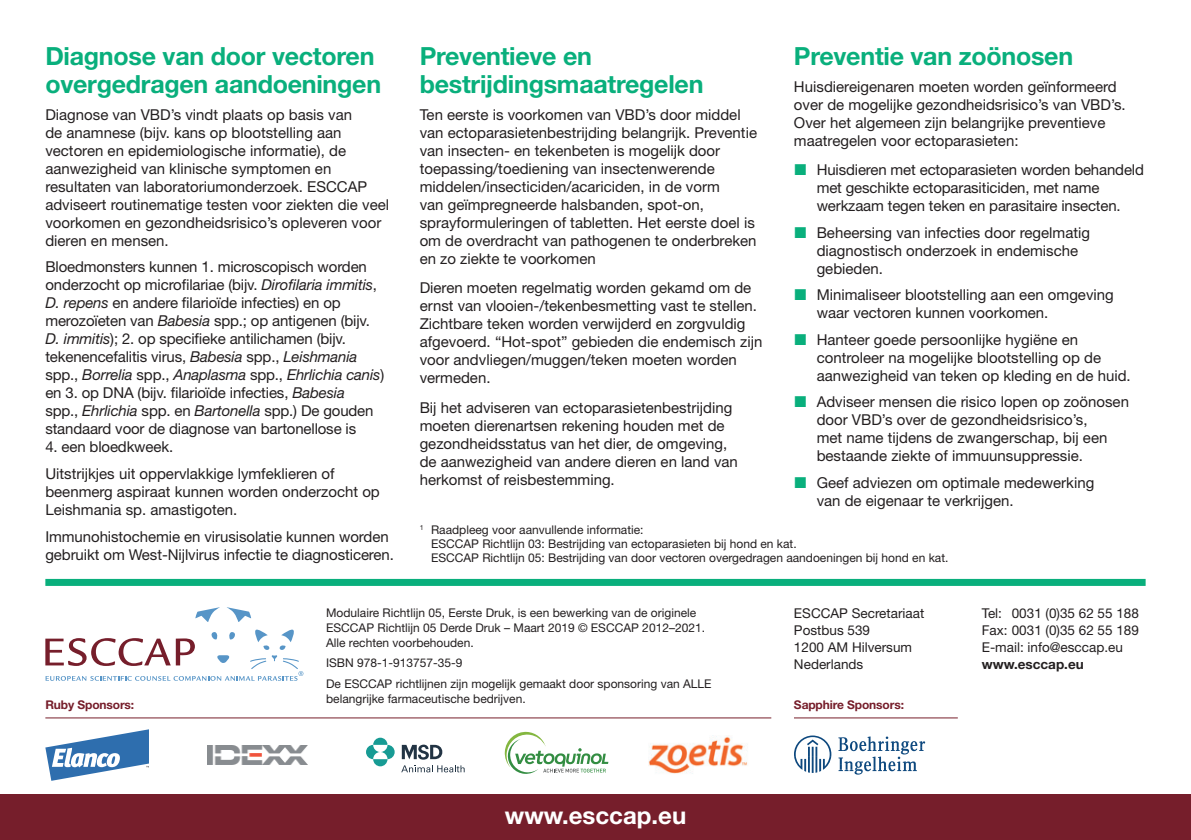
<style>
.page{position:relative;width:1191px;height:840px;background:#fff}
.page>*{position:absolute;margin:0;border:0;box-sizing:border-box;transform-origin:0 0}
.t1{font:700 25px/28px "Helvetica Neue";letter-spacing:-.01em;color:#09af7c}
.t2{font:700 24px "Helvetica Neue";color:#fff}
.t3{font:15px/18px "Helvetica Neue";color:#231f20}
.t4{font:13.6px/17px "Helvetica Neue";color:#231f20}
.t5{font:700 13.6px "Helvetica Neue";color:#231f20}
.t6{font:12px/15px "Helvetica Neue";color:#231f20}
.t7{font:700 12px "Helvetica Neue";letter-spacing:-.01em;color:#761e2b}
.s1{font-style:italic}
</style>
<div class="page">
<div style="left:0;top:794px;width:1191px;height:45px;background:#761e2b"></div>
<div style="left:45px;top:578px;width:1100px;height:7px;background:#09af7c"></div>
<svg style="left:227px;top:607px;width:24px;height:14px"></svg>
<svg style="left:195px;top:607px;width:25px;height:14px"></svg>
<svg style="left:45px;top:629px;width:258px;height:51px"></svg>
<hr style="left:45px;top:717px;width:726px;height:1px;background:#761e2b">
<hr style="left:794px;top:717px;width:163px;height:1px;background:#761e2b">
<svg style="left:45px;top:729px;width:104px;height:51px"></svg>
<img style="left:648px;top:735px;width:99px;height:39px">
<img style="left:207px;top:745px;width:101px;height:18px">
<svg style="left:366px;top:737px;width:29px;height:28px"></svg>
<svg style="left:402px;top:744px;width:40px;height:15px"></svg>
<svg style="left:401px;top:765px;width:63px;height:7px"></svg>
<svg style="left:794px;top:735px;width:37px;height:37px"></svg>
<svg style="left:838px;top:736px;width:87px;height:38px"></svg>
<svg style="left:504px;top:731px;width:104px;height:42px"></svg>
<h1 class="t1" style="left:45px;top:41px;width:337px">Diagnose van door vectoren overgedragen aandoeningen</h1>
<p class="t3" style="left:45px;top:105px;width:345px">Diagnose van VBD’s vindt plaats op basis van<br>de anamnese (bijv. kans op blootstelling aan vectoren en epidemiologische informatie), de aanwezigheid van klinische symptomen en resultaten van laboratoriumonderzoek. ESCCAP adviseert routinematige testen voor ziekten die veel voorkomen en gezondheidsrisico’s opleveren voor dieren en mensen.</p>
<p class="t3" style="left:45px;top:257px;width:340px">Bloedmonsters kunnen 1. microscopisch worden onderzocht op microfilariae (bijv. <span class="s1">Dirofilaria immitis</span>, <span class="s1">D. repens</span> en andere filarioïde infecties) en op merozoïeten van <span class="s1">Babesia</span> spp.; op antigenen (bijv.<br><span class="s1">D. immitis</span>); 2. op specifieke antilichamen (bijv. tekenencefalitis virus, <span class="s1">Babesia</span> spp., <span class="s1">Leishmania </span>spp., <span class="s1">Borrelia</span> spp., <span class="s1">Anaplasma</span> spp., <span class="s1">Ehrlichia canis</span>) en 3. op DNA (bijv. filarioïde infecties, <span class="s1">Babesia<br></span>spp., <span class="s1">Ehrlichia</span> spp. en <span class="s1">Bartonella</span> spp.) De gouden standaard voor de diagnose van bartonellose is</p>
<p class="t3" style="left:45px;top:433px;width:291px;line-height:26.6px">4. een bloedkweek.<br>Uitstrijkjes uit oppervlakkige lymfeklieren of</p>
<p class="t3" style="left:45px;top:482px;width:336px">beenmerg aspiraat kunnen worden onderzocht op<br>Leishmania sp. amastigoten.</p>
<p class="t3" style="left:45px;top:526px;width:350px">Immunohistochemie en virusisolatie kunnen worden gebruikt om West-Nijlvirus infectie te diagnosticeren.</p>
<h1 class="t1" style="left:420px;top:41px;width:285px">Preventieve en bestrijdingsmaatregelen</h1>
<p class="t3" style="left:420px;top:105px;width:339px">Ten eerste is voorkomen van VBD’s door middel van ectoparasietenbestrijding belangrijk. Preventie van insecten- en tekenbeten is mogelijk door toepassing/toediening van insectenwerende middelen/insecticiden/acariciden, in de vorm<br>van geïmpregneerde halsbanden, spot-on, sprayformuleringen of tabletten. Het eerste doel is om de overdracht van pathogenen te onderbreken en zo ziekte te voorkomen</p>
<p class="t3" style="left:420px;top:278px;width:344px">Dieren moeten regelmatig worden gekamd om de ernst van vlooien-/tekenbesmetting vast te stellen.<br>Zichtbare teken worden verwijderd en zorgvuldig afgevoerd. “Hot-spot” gebieden die endemisch zijn voor andvliegen/muggen/teken moeten worden vermeden.</p>
<p class="t3" style="left:420px;top:398px;width:320px">Bij het adviseren van ectoparasietenbestrijding moeten dierenartsen rekening houden met de gezondheidsstatus van het dier, de omgeving, de aanwezigheid van andere dieren en land van herkomst of reisbestemming.</p>
<h1 class="t1" style="left:794px;top:41px;width:281px">Preventie van zoönosen</h1>
<p class="t3" style="left:794px;top:77px;width:333px">Huisdiereigenaren moeten worden geïnformeerd over de mogelijke gezondheidsrisico’s van VBD’s.<br>Over het algemeen zijn belangrijke preventieve maatregelen voor ectoparasieten:</p>
<p class="t3" style="left:816px;top:160px;width:329px">Huisdieren met ectoparasieten worden behandeld met geschikte ectoparasiticiden, met name werkzaam tegen teken en parasitaire insecten.</p>
<p class="t3" style="left:816px;top:223px;width:275px">Beheersing van infecties door regelmatig diagnostisch onderzoek in endemische gebieden.</p>
<p class="t3" style="left:816px;top:285px;width:298px">Minimaliseer blootstelling aan een omgeving waar vectoren kunnen voorkomen.</p>
<p class="t3" style="left:816px;top:330px;width:315px">Hanteer goede persoonlijke hygiëne en controleer na mogelijke blootstelling op de aanwezigheid van teken op kleding en de huid.</p>
<p class="t3" style="left:816px;top:392px;width:314px">Adviseer mensen die risico lopen op zoönosen door VBD’s over de gezondheidsrisico’s,<br>met name tijdens de zwangerschap, bij een bestaande ziekte of immuunsuppressie.</p>
<p class="t3" style="left:816px;top:473px;width:279px">Geef adviezen om optimale medewerking van de eigenaar te verkrijgen.</p>
<p class="t6" style="left:431px;top:522px;width:519px;line-height:14px;text-indent:-11px"><sup>1</sup> Raadpleeg voor aanvullende informatie:<br>ESCCAP Richtlijn 03: Bestrijding van ectoparasieten bij hond en kat.<br>ESCCAP Richtlijn 05: Bestrijding van door vectoren overgedragen aandoeningen bij hond en kat.</p>
<p class="t4" style="left:794px;top:604px;width:132px">ESCCAP Secretariaat<br>Postbus 539<br>1200 AM Hilversum<br>Nederlands</p>
<p class="t4" style="left:981px;top:604px;width:159px;text-align:justify">Tel: 0031 (0)35 62 55 188<br>Fax: 0031 (0)35 62 55 189<br>E-mail: info@esccap.eu</p>
<p class="t6" style="left:326px;top:604px;width:380px">Modulaire Richtlijn 05, Eerste Druk, is een bewerking van de originele<br>ESCCAP Richtlijn 05 Derde Druk – Maart 2019 © ESCCAP 2012–2021.<br>Alle rechten voorbehouden.</p>
<p class="t6" style="left:326px;top:652px;width:387px;line-height:20.6px">ISBN 978-1-913757-35-9<br>De ESCCAP richtlijnen zijn mogelijk gemaakt door sponsoring van ALLE</p>
<p class="t6" style="left:326px;top:690px;width:201px">belangrijke farmaceutische bedrijven.</p>
<p class="t5" style="left:981px;top:655px;width:103px">www.esccap.eu</p>
<p class="t7" style="left:45px;top:697px;width:90px">Ruby Sponsors:</p>
<p class="t7" style="left:794px;top:697px;width:111px">Sapphire Sponsors:</p>
<h2 class="t2" style="left:505px;top:799px;width:183px">www.esccap.eu</h2>
</div>
